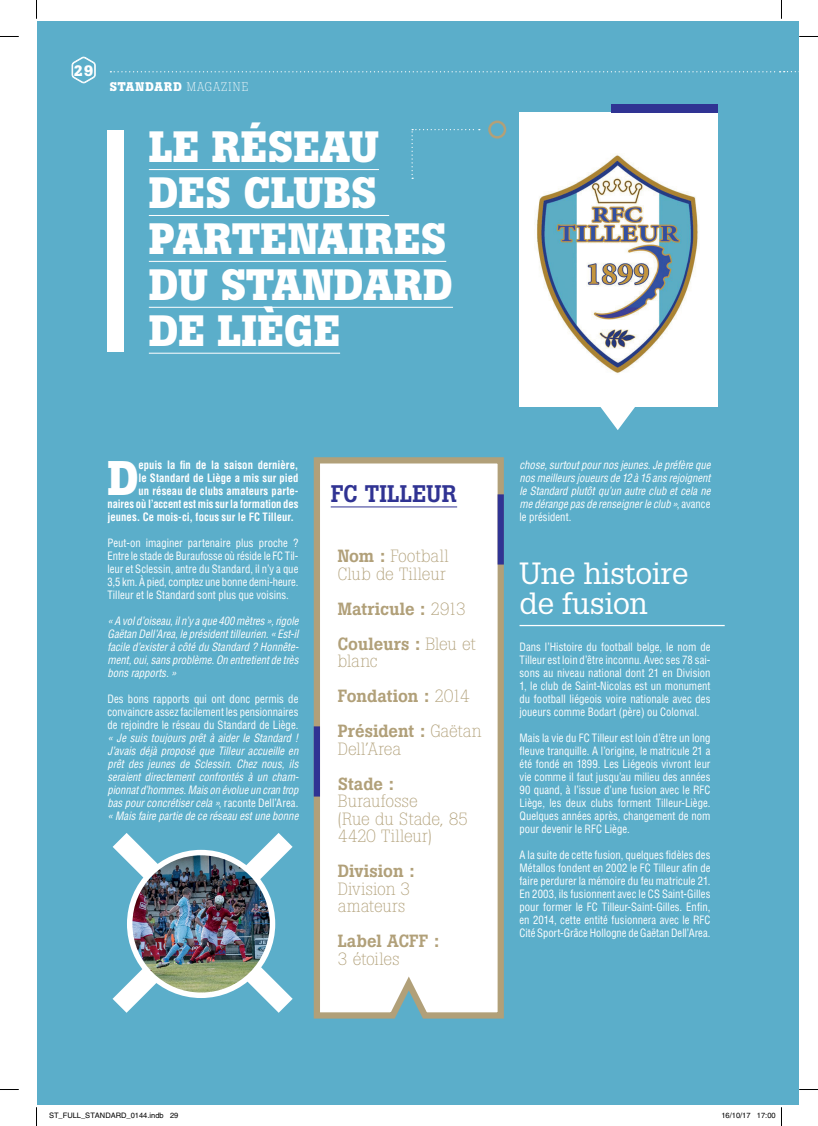
<style>
.page{position:relative;width:818px;height:1126px;background:#fff}
.page>*{position:absolute;margin:0;border:0;box-sizing:border-box;transform-origin:0 0}
.t1{font:700 48.12px "Boton";color:#fff;scale:.95 1}
.t2{font:700 43.38px/45.9px "Boton";letter-spacing:.01em;color:#fff}
.t3{font:30px/30px "Glypha";letter-spacing:-.01em;color:#fff}
.t4{font:500 23.75px "Boton";letter-spacing:.01em;color:#303393}
.t5{font:300 17.5px/17.5px "Boton";letter-spacing:-.005em;color:#b1a079}
.t6{font:500 17.5px/35px "Boton";color:#b1a079}
.t7{font:700 15px "Boton";color:#fff}
.t8{font:700 12.5px "Boton";color:#fff}
.t9{font:condensed 11.25px/13px "Helvetica";letter-spacing:.005em;color:#fff;text-align:justify;scale:.95 1}
.t10{font:italic condensed 11.25px/13px "Helvetica";color:#fff;text-align:justify;scale:.95 1}
.t11{font:700 condensed 11.25px "Helvetica";letter-spacing:.005em;color:#fff;scale:.95 1}
.t12{font:700 condensed 11.25px "Helvetica";letter-spacing:.005em;color:#fff;scale:.94 1}
.t13{font:7.5px "Helvetica";color:#000}
.s1{font-weight:300}
.s2{font-style:normal}
.s3{font-weight:500}
</style>
<div class="page">
<div style="left:36px;top:21px;width:745px;height:1083px;background:#5baeca"></div>
<div style="left:781px;top:21px;width:17px;height:1083px;background:#5baeca"></div>
<hr style="left:519px;top:625px;width:205px;height:1px;background:#fff">
<div style="left:519px;top:113px;width:198px;height:294px;background:#fff"></div>
<div style="left:610px;top:104px;width:107px;height:9px;background:#303393"></div>
<svg style="left:600px;top:407px;width:35px;height:23px"></svg>
<hr style="left:149px;top:169px;width:230px;height:1px;background:#fff">
<hr style="left:149px;top:215px;width:240px;height:1px;background:#fff">
<hr style="left:149px;top:261px;width:297px;height:1px;background:#fff">
<hr style="left:149px;top:307px;width:303px;height:1px;background:#fff">
<hr style="left:149px;top:353px;width:191px;height:1px;background:#fff">
<div style="left:107px;top:130px;width:17px;height:221px;background:#fff"></div>
<svg style="left:313px;top:457px;width:191px;height:562px"></svg>
<hr style="left:330px;top:506px;width:127px;height:1px;background:#303393">
<div style="left:313px;top:726px;width:7px;height:70px;background:#303393"></div>
<div style="left:497px;top:494px;width:6px;height:70px;background:#303393"></div>
<svg style="left:411px;top:129px;width:68px;height:50px"></svg>
<div style="left:488px;top:120px;width:18px;height:19px;border:2px solid #b1a079;border-radius:50%"></div>
<svg style="left:112px;top:833px;width:181px;height:180px"></svg>
<img style="left:130px;top:852px;width:142px;height:143px;border-radius:71px">
<div style="left:127px;top:849px;width:148px;height:148px;border:5px solid #fff;border-radius:50%"></div>
<img style="left:535px;top:154px;width:163px;height:220px">
<svg style="left:110px;top:71px;width:686px;height:1px"></svg>
<svg style="left:72px;top:57px;width:23px;height:26px"></svg>
<svg style="left:0;top:36px;width:19px;height:1px"></svg>
<svg style="left:798px;top:36px;width:19px;height:1px"></svg>
<svg style="left:0;top:1089px;width:19px;height:1px"></svg>
<svg style="left:798px;top:1088px;width:19px;height:2px"></svg>
<svg style="left:36px;top:0;width:1px;height:19px"></svg>
<svg style="left:36px;top:1107px;width:1px;height:18px"></svg>
<h3 class="t7" style="left:74px;top:61px;width:21px">29</h3>
<p class="t8" style="left:110px;top:79px;width:140px">STANDARD <span class="s1">MAGAZINE</span></p>
<h2 class="t2" style="left:149px;top:124px;width:305px">LE RÉSEAU<br>DES CLUBS<br>PARTENAIRES<br>DU STANDARD<br>DE LIÈGE</h2>
<h1 class="t1" style="left:107px;top:449px;width:35px">D</h1>
<p class="t11" style="left:138px;top:457px;width:170px">epuis la fin de la saison dernière,</p>
<p class="t11" style="left:138px;top:470px;width:170px">le Standard de Liège a mis sur pied</p>
<p class="t11" style="left:138px;top:483px;width:170px">un réseau de clubs amateurs parte-</p>
<p class="t12" style="left:107px;top:496px;width:204px">naires où l’accent est mis sur la formation des</p>
<p class="t11" style="left:107px;top:509px;width:198px">jeunes. Ce mois-ci, focus sur le FC Tilleur.</p>
<p class="t9" style="left:107px;top:536px;width:202px">Peut-on imaginer partenaire plus proche ?<br>Entre le stade de Buraufosse où réside le FC Til&shy;leur et Sclessin, antre du Standard, il n’y a que 3,5 km. À pied, comptez une bonne demi-heure.<br>Tilleur et le Standard sont plus que voisins.</p>
<p class="t10" style="left:107px;top:614px;width:203px">« A vol d’oiseau, il n’y a que 400 mètres », rigole Gaëtan Dell’Area, le président tilleurien. « Est-il facile d’exister à côté du Standard ? Honnête&shy;ment, oui, sans problème. On entretient de très bons rapports. »</p>
<p class="t9" style="left:107px;top:692px;width:202px">Des bons rapports qui ont donc permis de convaincre assez facilement les pensionnaires de rejoindre le réseau du Standard de Liège.</p>
<p class="t10" style="left:107px;top:731px;width:203px">« Je suis toujours prêt à aider le Standard !<br>J’avais déjà proposé que Tilleur accueille en prêt des jeunes de Sclessin. Chez nous, ils seraient directement confrontés à un cham&shy;pionnat d’hommes. Mais on évolue un cran trop bas pour concrétiser cela »<span class="s2">, raconte Dell’Area. </span>« Mais faire partie de ce réseau est une bonne</p>
<h3 class="t4" style="left:330px;top:479px;width:128px">FC TILLEUR</h3>
<h3 class="t5" style="left:337px;top:547px;width:112px"><span class="s3">Nom :</span> Football<br>Club de Tilleur</h3>
<h3 class="t6" style="left:337px;top:591px;width:139px">Matricule : <span class="s1">2913<br></span>Couleurs : <span class="s1">Bleu et</span></h3>
<h3 class="t6" style="left:337px;top:643px;width:145px"><span class="s1">blanc<br></span>Fondation : <span class="s1">2014<br></span>Président : <span class="s1">Gaëtan</span></h3>
<h3 class="t5" style="left:337px;top:739px;width:65px">Dell’Area</h3>
<h3 class="t6" style="left:337px;top:766px;width:58px">Stade :</h3>
<h3 class="t5" style="left:337px;top:792px;width:132px">Buraufosse<br>(Rue du Stade, 85<br>4420 Tilleur)</h3>
<h3 class="t6" style="left:337px;top:853px;width:78px">Division :</h3>
<h3 class="t5" style="left:337px;top:879px;width:74px">Division 3 amateurs</h3>
<h3 class="t6" style="left:337px;top:923px;width:103px">Label ACFF :</h3>
<h3 class="t5" style="left:337px;top:949px;width:63px">3 étoiles</h3>
<p class="t10" style="left:519px;top:458px;width:202px">chose, surtout pour nos jeunes. Je préfère que nos meilleurs joueurs de 12 à 15 ans rejoignent le Standard plutôt qu’un autre club et cela ne me dérange pas de renseigner le club »<span class="s2">, avance le président.</span></p>
<h3 class="t3" style="left:519px;top:558px;width:170px">Une histoire de fusion</h3>
<p class="t9" style="left:519px;top:640px;width:202px">Dans l’Histoire du football belge, le nom de Tilleur est loin d’être inconnu. Avec ses 78 sai&shy;sons au niveau national dont 21 en Division 1, le club de Saint-Nicolas est un monument du football liégeois voire nationale avec des joueurs comme Bodart (père) ou Colonval.</p>
<p class="t9" style="left:519px;top:731px;width:202px">Mais la vie du FC Tilleur est loin d’être un long fleuve tranquille. A l’origine, le matricule 21 a été fondé en 1899. Les Liégeois vivront leur vie comme il faut jusqu’au milieu des années 90 quand, à l’issue d’une fusion avec le RFC Liège, les deux clubs forment Tilleur-Liège.<br>Quelques années après, changement de nom pour devenir le RFC Liège.</p>
<p class="t9" style="left:519px;top:848px;width:202px">A la suite de cette fusion, quelques fidèles des Métallos fondent en 2002 le FC Tilleur afin de faire perdurer la mémoire du feu matricule 21.<br>En 2003, ils fusionnent avec le CS Saint-Gilles pour former le FC Tilleur-Saint-Gilles. Enfin, en 2014, cette entité fusionnera avec le RFC Cité Sport-Grâce Hollogne de Gaëtan Dell’Area.</p>
<p class="t13" style="left:49px;top:1111px;width:131px">ST_FULL_STANDARD_0144.indb 29</p>
<p class="t13" style="left:721px;top:1111px;width:56px">16/10/17 17:00</p>
</div>
